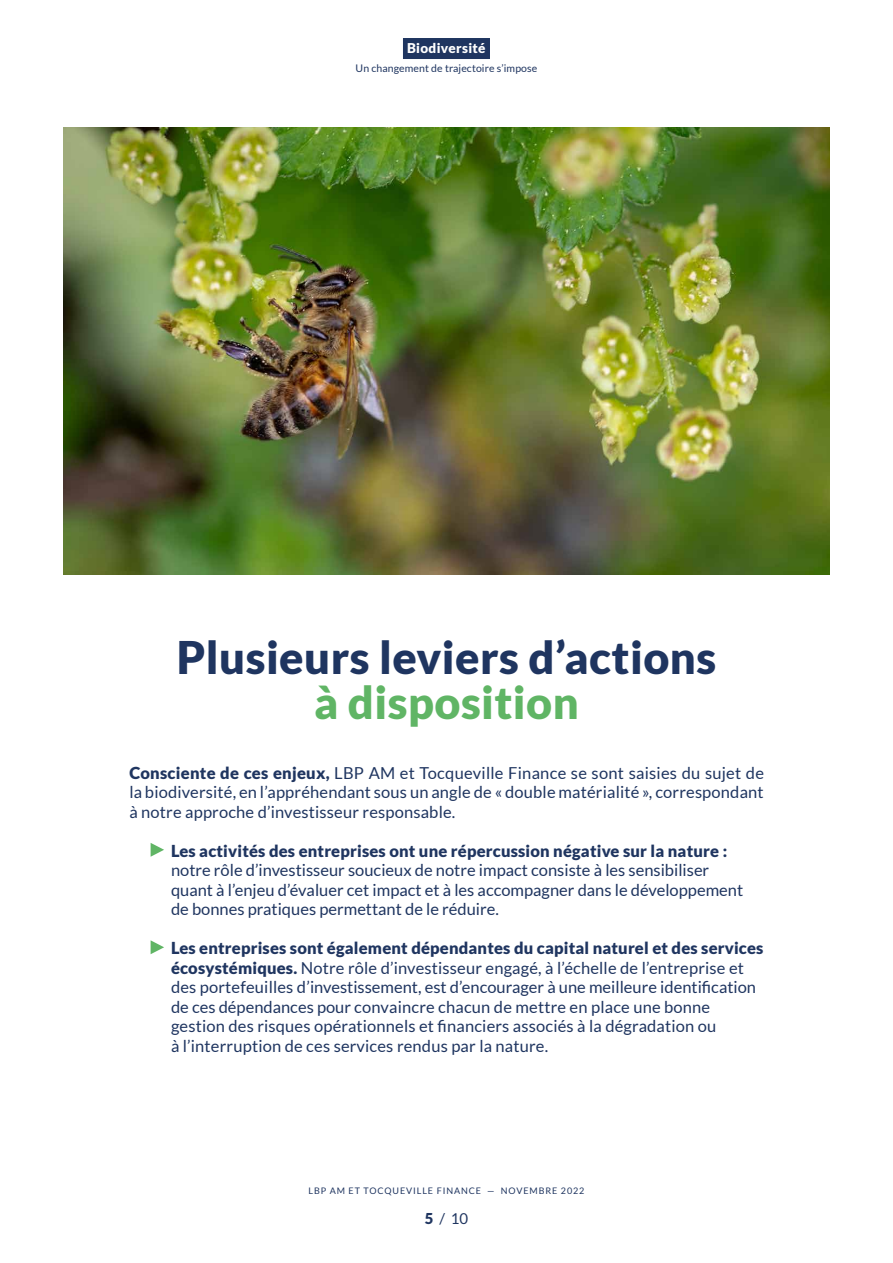
<style>
.page{position:relative;width:893px;height:1263px;background:#fff}
.page>*{position:absolute;margin:0;border:0;box-sizing:border-box;transform-origin:0 0}
.t1{font:900 45px "Lato";letter-spacing:.01em;color:#1f3560}
.t2{font:900 45px "Lato";letter-spacing:.01em;color:#60b565}
.t3{font:16.5px/19.5px "Lato";letter-spacing:.01em;color:#1f3560}
.t4{font:900 16.5px "Lato";letter-spacing:.01em;color:#1f3560}
.t5{font:15px "Lato";color:#1f3560}
.t6{font:900 13.5px "Lato";letter-spacing:.025em;color:#fff}
.t7{font:10.5px "Lato";letter-spacing:.01em;color:#1f3560}
.t8{font:9px "Lato";letter-spacing:.1em;color:#1f3560}
.s1{font-weight:900}
</style>
<div class="page">
<svg style="left:151px;top:843px;width:13px;height:14px"></svg>
<svg style="left:151px;top:940px;width:13px;height:14px"></svg>
<img style="left:64px;top:128px;width:765px;height:446px">
<div style="left:403px;top:38px;width:87px;height:21px;background:#1f3560"></div>
<p class="t6" style="left:407px;top:41px;width:80px">Biodiversité</p>
<p class="t7" style="left:356px;top:63px;width:183px">Un changement de trajectoire s’impose</p>
<h1 class="t1" style="left:177px;top:631px;width:541px">Plusieurs leviers d’actions</h1>
<h1 class="t2" style="left:314px;top:676px;width:266px">à disposition</h1>
<p class="t3" style="left:129px;top:763px;width:636px;text-align:justify"><span class="s1">Consciente de ces enjeux,</span> LBP AM et Tocqueville Finance se sont saisies du sujet de la biodiversité, en l’appréhendant sous un angle de « double matérialité », correspondant à notre approche d’investisseur responsable.</p>
<p class="t4" style="left:171px;top:841px;width:558px">Les activités des entreprises ont une répercussion négative sur la nature :</p>
<p class="t3" style="left:171px;top:860px;width:574px">notre rôle d’investisseur soucieux de notre impact consiste à les sensibiliser quant à l’enjeu d’évaluer cet impact et à les accompagner dans le développement de bonnes pratiques permettant de le réduire.</p>
<p class="t3" style="left:171px;top:938px;width:594px"><span class="s1">Les entreprises sont également dépendantes du capital naturel et des services écosystémiques.</span> Notre rôle d’investisseur engagé, à l’échelle de l’entreprise et des portefeuilles d’investissement, est d’encourager à une meilleure identification de ces dépendances pour convaincre chacun de mettre en place une bonne gestion des risques opérationnels et financiers associés à la dégradation ou<br>à l’interruption de ces services rendus par la nature.</p>
<p class="t8" style="left:308px;top:1185px;width:277px">LBP AM ET TOCQUEVILLE FINANCE — NOVEMBRE 2022</p>
<p class="t5" style="left:425px;top:1210px;width:45px"><span class="s1">5</span> / 10</p>
</div>
